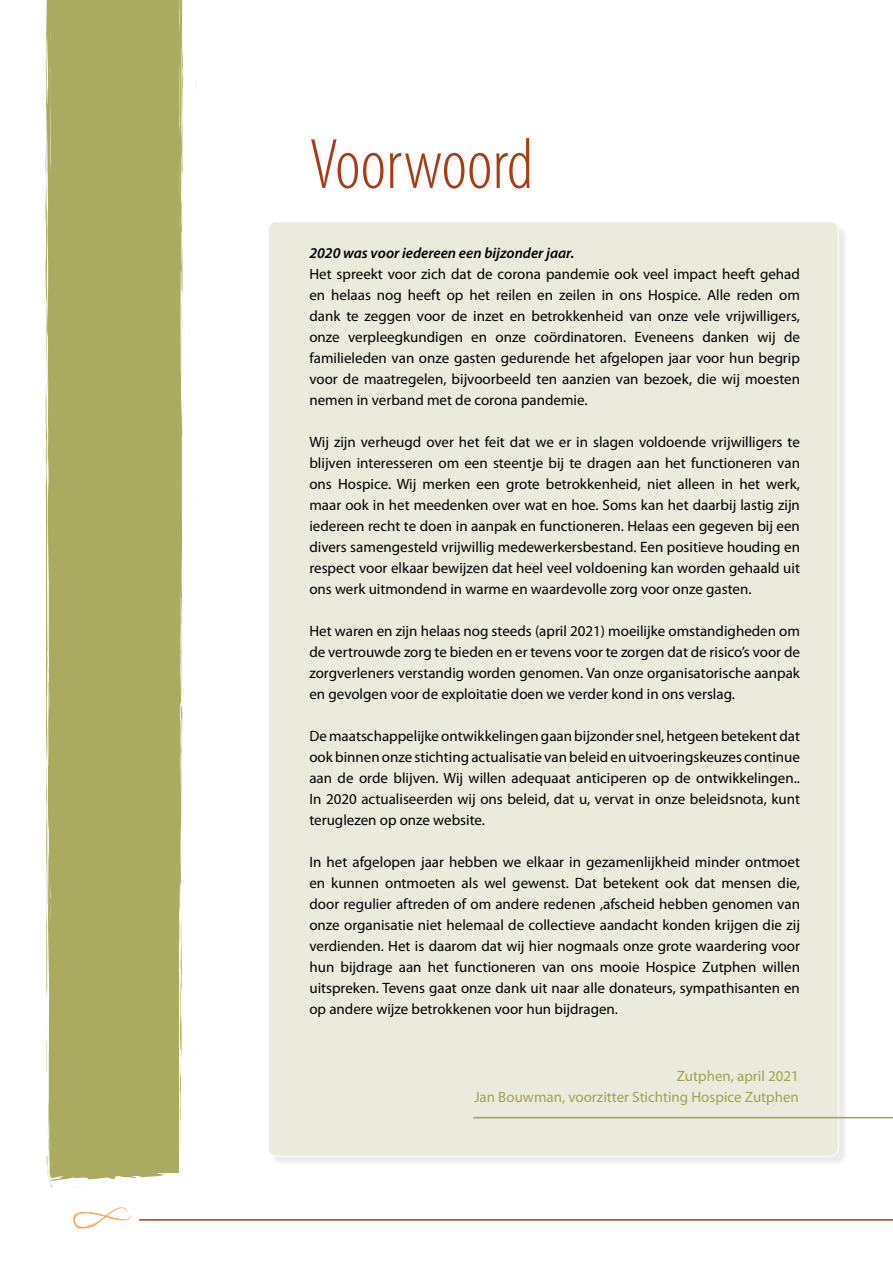
<style>
.page{position:relative;width:893px;height:1263px;background:#fff}
.page>*{position:absolute;margin:0;border:0;box-sizing:border-box;transform-origin:0 0}
.t1{font:300 condensed 72px "Myriad Pro";color:#a83c17}
.t2{font:15px/21px "Myriad Pro";color:#000;text-align:justify}
.t3{font:15px/21px "Myriad Pro";color:#a1a250;text-align:right}
.t4{font:italic 600 15px "Myriad Pro";color:#000}
</style>
<div class="page">
<hr style="left:139px;top:1219px;width:754px;height:2px;background:#a83c17">
<svg style="left:73px;top:1207px;width:58px;height:22px"></svg>
<div style="left:269px;top:223px;width:580px;height:944px;background:#f2f2f2"></div>
<div style="left:268px;top:222px;width:570px;height:934px;background:#eaebdc;border-radius:8px"></div>
<div style="left:45px;top:0;width:138px;height:1181px;background:#aaab60"></div>
<hr style="left:177px;top:943px;width:1px;height:59px;background:#aaab60;border-radius:50%">
<svg style="left:179px;top:910px;width:8px;height:241px"></svg>
<svg style="left:182px;top:186px;width:1px;height:14px"></svg>
<svg style="left:182px;top:435px;width:1px;height:19px"></svg>
<svg style="left:181px;top:300px;width:4px;height:80px"></svg>
<svg style="left:176px;top:217px;width:1px;height:31px"></svg>
<svg style="left:178px;top:0;width:1px;height:27px"></svg>
<svg style="left:175px;top:77px;width:1px;height:12px"></svg>
<svg style="left:47px;top:1152px;width:7px;height:35px"></svg>
<svg style="left:46px;top:1022px;width:2px;height:71px"></svg>
<svg style="left:46px;top:79px;width:19px;height:932px;background:#b0b16c"></svg>
<svg style="left:47px;top:1124px;width:1px;height:14px"></svg>
<svg style="left:154px;top:1166px;width:10px;height:2px"></svg>
<hr style="left:473px;top:1117px;width:420px;height:1px;background:#a1a250">
<h1 class="t1" style="left:309px;top:122px;width:225px">Voorwoord</h1>
<p class="t4" style="left:309px;top:243px;width:267px">2020 was voor iedereen een bijzonder jaar.</p>
<p class="t2" style="left:309px;top:263px;width:492px">Het spreekt voor zich dat de corona pandemie ook veel impact heeft gehad en helaas nog heeft op het reilen en zeilen in ons Hospice. Alle reden om dank te zeggen voor de inzet en betrokkenheid van onze vele vrijwilligers, onze verpleegkundigen en onze coördinatoren. Eveneens danken wij de familieleden van onze gasten gedurende het afgelopen jaar voor hun begrip voor de maatregelen, bijvoorbeeld ten aanzien van bezoek, die wij moesten nemen in verband met de corona pandemie.</p>
<p class="t2" style="left:309px;top:431px;width:492px">Wij zijn verheugd over het feit dat we er in slagen voldoende vrijwilligers te blijven interesseren om een steentje bij te dragen aan het functioneren van ons Hospice. Wij merken een grote betrokkenheid, niet alleen in het werk, maar ook in het meedenken over wat en hoe. Soms kan het daarbij lastig zijn iedereen recht te doen in aanpak en functioneren. Helaas een gegeven bij een divers samengesteld vrijwillig medewerkersbestand. Een positieve houding en respect voor elkaar bewijzen dat heel veel voldoening kan worden gehaald uit ons werk uitmondend in warme en waardevolle zorg voor onze gasten.</p>
<p class="t2" style="left:309px;top:620px;width:492px">Het waren en zijn helaas nog steeds (april 2021) moeilijke omstandigheden om de vertrouwde zorg te bieden en er tevens voor te zorgen dat de risico’s voor de zorgverleners verstandig worden genomen. Van onze organisatorische aanpak en gevolgen voor de exploitatie doen we verder kond in ons verslag.</p>
<p class="t2" style="left:309px;top:725px;width:492px">De maatschappelijke ontwikkelingen gaan bijzonder snel, hetgeen betekent dat ook binnen onze stichting actualisatie van beleid en uitvoeringskeuzes continue aan de orde blijven. Wij willen adequaat anticiperen op de ontwikkelingen..<br>In 2020 actualiseerden wij ons beleid, dat u, vervat in onze beleidsnota, kunt teruglezen op onze website.</p>
<p class="t2" style="left:309px;top:851px;width:492px">In het afgelopen jaar hebben we elkaar in gezamenlijkheid minder ontmoet en kunnen ontmoeten als wel gewenst. Dat betekent ook dat mensen die, door regulier aftreden of om andere redenen ,afscheid hebben genomen van onze organisatie niet helemaal de collectieve aandacht konden krijgen die zij verdienden. Het is daarom dat wij hier nogmaals onze grote waardering voor hun bijdrage aan het functioneren van ons mooie Hospice Zutphen willen uitspreken. Tevens gaat onze dank uit naar alle donateurs, sympathisanten en op andere wijze betrokkenen voor hun bijdragen.</p>
<p class="t3" style="left:474px;top:1065px;width:326px">Zutphen, april 2021<br>Jan Bouwman, voorzitter Stichting Hospice Zutphen</p>
</div>
